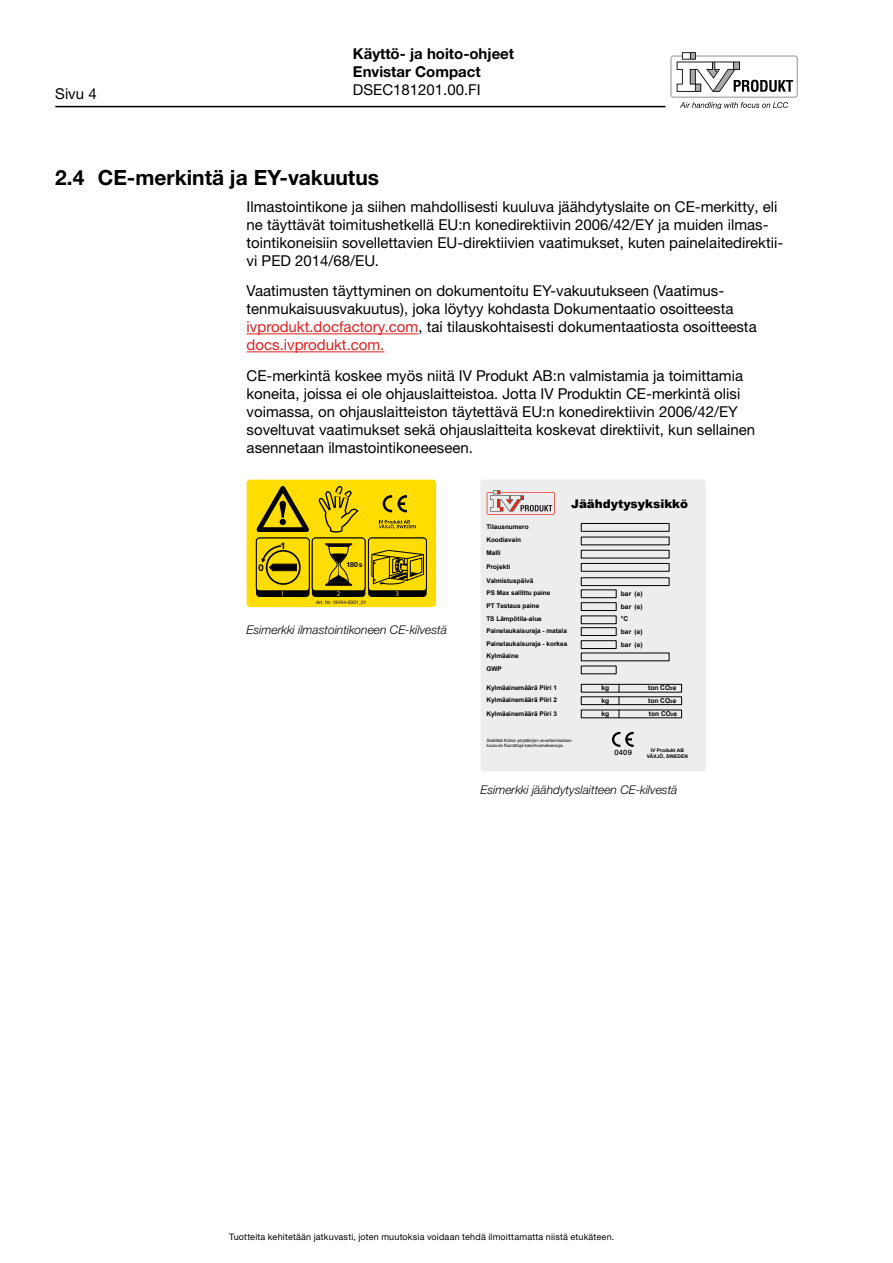
<style>
.page{position:relative;width:893px;height:1263px;background:#fff}
.page>*{position:absolute;margin:0;border:0;box-sizing:border-box;transform-origin:0 0}
.t1{font:700 21px "Helvetica Neue LTW1 G";color:#000}
.t2{font:15px/18px "Helvetica Neue LTW1 G";color:#000}
.t3{font:700 15px/18px "Helvetica Neue LTW1 G";color:#000}
.t4{font:italic 300 12px "Helvetica Neue LTW1 G";color:#000}
.t5{font:900 11.85px "Arial";color:#000}
.t6{font:700 9.3px "Helvetica Neue";color:#000}
.t7{font:9px "Helvetica Neue LTW1 G";letter-spacing:.02em;color:#000}
.t8{font:500 7.35px "Helvetica Neue LTW1 G";color:#000}
.t9{font:700 7.05px "Helvetica Neue";color:#000}
.t10{font:800 7.05px "Helvetica Neue";color:#fd0}
.t11{font:700 6.6px/12.6px "Arial";color:#000}
.t12{font:700 6.45px/12.6px "Arial";color:#000}
.t13{font:700 4.95px/5.8px "Arial";color:#000;text-align:center}
.t14{font:4.8px "Helvetica Neue";color:#000}
.t15{font:4.35px/5.2px "Arial";color:#000}
.s1{color:#df2022}
.s2{font-size:4.35px}
</style>
<div class="page">
<hr style="left:55px;top:106px;width:610px;height:1px;background:#000">
<svg style="left:670px;top:52px;width:128px;height:57px"></svg>
<hr style="left:247px;top:333px;width:171px;height:1px;background:#df2022">
<hr style="left:247px;top:351px;width:137px;height:1px;background:#df2022">
<div style="left:247px;top:480px;width:189px;height:127px;background:#fd0;border-radius:3px"></div>
<svg style="left:255px;top:486px;width:172px;height:111px"></svg>
<div style="left:480px;top:480px;width:226px;height:291px;background:#ededed;border-radius:3px"></div>
<svg style="left:487px;top:490px;width:68px;height:25px"></svg>
<svg style="left:612px;top:732px;width:22px;height:15px"></svg>
<div style="left:581px;top:523px;width:88px;height:8px;border:1px solid #000"></div>
<div style="left:581px;top:550px;width:88px;height:8px;border:1px solid #000"></div>
<div style="left:581px;top:563px;width:88px;height:8px;border:1px solid #000"></div>
<div style="left:581px;top:577px;width:88px;height:9px;border:1px solid #000"></div>
<div style="left:581px;top:590px;width:35px;height:8px;border:1px solid #000"></div>
<div style="left:581px;top:602px;width:35px;height:9px;border:1px solid #000"></div>
<div style="left:581px;top:616px;width:35px;height:8px;border:1px solid #000"></div>
<div style="left:581px;top:627px;width:35px;height:9px;border:1px solid #000"></div>
<div style="left:581px;top:640px;width:35px;height:9px;border:1px solid #000"></div>
<div style="left:581px;top:684px;width:101px;height:8px;border:1px solid #000"></div>
<div style="left:581px;top:696px;width:101px;height:9px;border:1px solid #000"></div>
<svg style="left:619px;top:684px;width:1px;height:34px"></svg>
<p class="t2" style="left:55px;top:84px;width:43px">Sivu 4</p>
<p class="t3" style="left:353px;top:44px;width:163px">Käyttö- ja hoito-ohjeet<br>Envistar Compact</p>
<p class="t2" style="left:353px;top:80px;width:129px">DSEC181201.00.FI</p>
<h1 class="t1" style="left:55px;top:165px;width:325px">2.4 CE-merkintä ja EY-vakuutus</h1>
<p class="t2" style="left:247px;top:197px;width:538px">Ilmastointikone ja siihen mahdollisesti kuuluva jäähdytyslaite on CE-merkitty, eli ne täyttävät toimitushetkellä EU:n konedirektiivin 2006/42/EY ja muiden ilmas&shy;tointikoneisiin sovellettavien EU-direktiivien vaatimukset, kuten painelaitedirektii&shy;vi PED 2014/68/EU.</p>
<p class="t2" style="left:247px;top:282px;width:512px">Vaatimusten täyttyminen on dokumentoitu EY-vakuutukseen (Vaatimus&shy;tenmukaisuusvakuutus), joka löytyy kohdasta Dokumentaatio osoitteesta <span class="s1">ivprodukt.docfactory.com</span>, tai tilauskohtaisesti dokumentaatiosta osoitteesta <span class="s1">docs.ivprodukt.com.</span></p>
<p class="t2" style="left:247px;top:367px;width:510px">CE-merkintä koskee myös niitä IV Produkt AB:n valmistamia ja toimittamia koneita, joissa ei ole ohjauslaitteistoa. Jotta IV Produktin CE-merkintä olisi voimassa, on ohjauslaitteiston täytettävä EU:n konedirektiivin 2006/42/EY soveltuvat vaatimukset sekä ohjauslaitteita koskevat direktiivit, kun sellainen asennetaan ilmastointikoneeseen.</p>
<p class="t6" style="left:258px;top:562px;width:7px">0</p>
<p class="t6" style="left:281px;top:539px;width:7px">1</p>
<p class="t9" style="left:347px;top:560px;width:18px">180s</p>
<p class="t10" style="left:281px;top:590px;width:5px">1</p>
<p class="t10" style="left:337px;top:590px;width:5px">2</p>
<p class="t10" style="left:396px;top:590px;width:5px">3</p>
<p class="t14" style="left:316px;top:599px;width:52px">Art. Nr. 19194-0001_01</p>
<p class="t4" style="left:247px;top:623px;width:202px">Esimerkki ilmastointikoneen CE-kilvestä</p>
<p class="t5" style="left:571px;top:495px;width:119px">Jäähdytysyksikkö</p>
<p class="t12" style="left:486px;top:520px;width:44px">Tilausnumero<br>Koodiavain</p>
<p class="t12" style="left:486px;top:547px;width:16px">Malli</p>
<p class="t12" style="left:486px;top:560px;width:48px;line-height:13.6px">Projekti<br>Valmistuspäivä</p>
<p class="t12" style="left:486px;top:587px;width:82px">PS Max sallittu paine<br>PT Testaus paine<br>TS Lämpötila-alue<br>Painelaukaisuraja - matala<br>Painelaukaisuraja - korkea<br>Kylmäaine<br>GWP</p>
<p class="t12" style="left:486px;top:681px;width:72px">Kylmäainemäärä Piiri 1<br>Kylmäainemäärä Piiri 2</p>
<p class="t12" style="left:486px;top:707px;width:72px">Kylmäainemäärä Piiri 3</p>
<p class="t15" style="left:487px;top:737px;width:86px">Sisältää Kioton pöytäkirjan soveltamisalaan kuuluvia fluorattuja kasvihuonekaasuja.</p>
<p class="t11" style="left:621px;top:588px;width:23px">bar (e) bar (e) °C<br>bar (e) bar (e)</p>
<p class="t11" style="left:602px;top:681px;width:9px">kg kg</p>
<p class="t11" style="left:602px;top:707px;width:9px">kg</p>
<p class="t11" style="left:648px;top:681px;width:30px">ton CO<span class="s2">2</span>e ton CO<span class="s2">2</span>e</p>
<p class="t11" style="left:649px;top:707px;width:30px">ton CO<span class="s2">2</span>e</p>
<p class="t8" style="left:614px;top:748px;width:19px">0409</p>
<p class="t13" style="left:647px;top:747px;width:43px">IV Produkt AB<br>VÄXJÖ, SWEDEN</p>
<p class="t4" style="left:480px;top:783px;width:198px">Esimerkki jäähdytyslaitteen CE-kilvestä</p>
<p class="t7" style="left:229px;top:1231px;width:387px">Tuotteita kehitetään jatkuvasti, joten muutoksia voidaan tehdä ilmoittamatta niistä etukäteen.</p>
</div>
